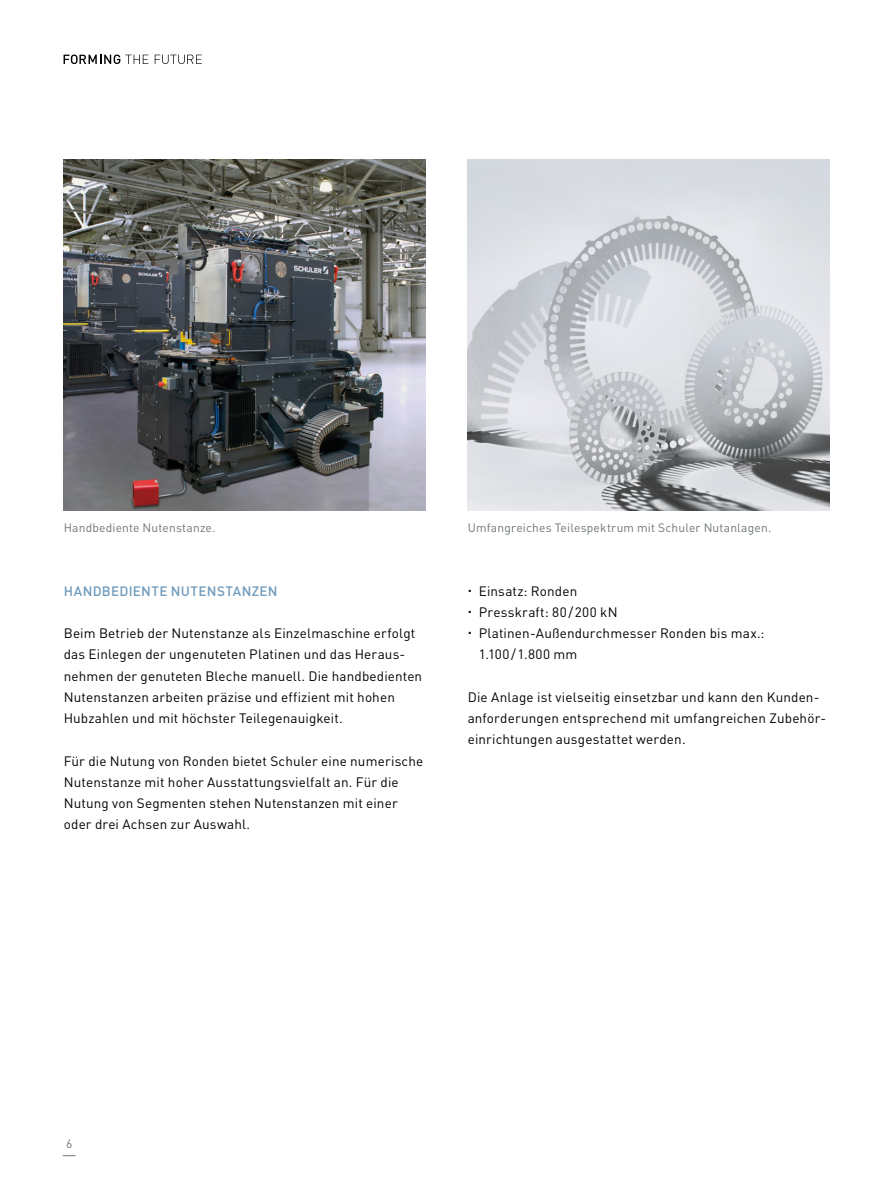
<style>
.page{position:relative;width:893px;height:1191px;background:#fff}
.page>*{position:absolute;margin:0;border:0;box-sizing:border-box;transform-origin:0 0}
.t1{font:13.5px/21.3px "DIN Pro";letter-spacing:.01em;color:#000}
.t2{font:500 13.5px "DIN Pro";letter-spacing:.02em;color:#709bbc}
.t3{font:12px "DIN Pro";letter-spacing:.015em;color:#6d767a}
</style>
<div class="page">
<svg style="left:63px;top:1155px;width:12px;height:1px"></svg>
<svg style="left:64px;top:55px;width:84px;height:9px"></svg>
<svg style="left:155px;top:55px;width:47px;height:9px"></svg>
<img style="left:468px;top:159px;width:361px;height:351px">
<img style="left:64px;top:159px;width:361px;height:351px">
<p class="t3" style="left:64px;top:518px;width:153px">Handbediente Nutenstanze.</p>
<p class="t3" style="left:468px;top:518px;width:305px">Umfangreiches Teilespektrum mit Schuler Nutanlagen.</p>
<p class="t2" style="left:64px;top:579px;width:215px">HANDBEDIENTE NUTENSTANZEN</p>
<p class="t1" style="left:64px;top:621px;width:360px">Beim Betrieb der Nutenstanze als Einzelmaschine erfolgt das Einlegen der ungenuteten Platinen und das Heraus&shy;nehmen der genuteten Bleche manuell. Die handbedienten Nutenstanzen arbeiten präzise und effizient mit hohen Hubzahlen und mit höchster Teilegenauigkeit.</p>
<p class="t1" style="left:64px;top:749px;width:361px">Für die Nutung von Ronden bietet Schuler eine numerische Nutenstanze mit hoher Ausstattungsvielfalt an. Für die Nutung von Segmenten stehen Nutenstanzen mit einer oder drei Achsen zur Auswahl.</p>
<p class="t1" style="left:479px;top:578px;width:287px">Einsatz: Ronden<br>Presskraft: 80/200 kN<br>Platinen-Außendurchmesser Ronden bis max.:<br>1.100/1.800 mm</p>
<p class="t1" style="left:468px;top:685px;width:360px">Die Anlage ist vielseitig einsetzbar und kann den Kunden&shy;anforderungen entsprechend mit umfangreichen Zubehör&shy;einrichtungen ausgestattet werden.</p>
<p class="t3" style="left:66px;top:1134px;width:8px">6</p>
</div>
